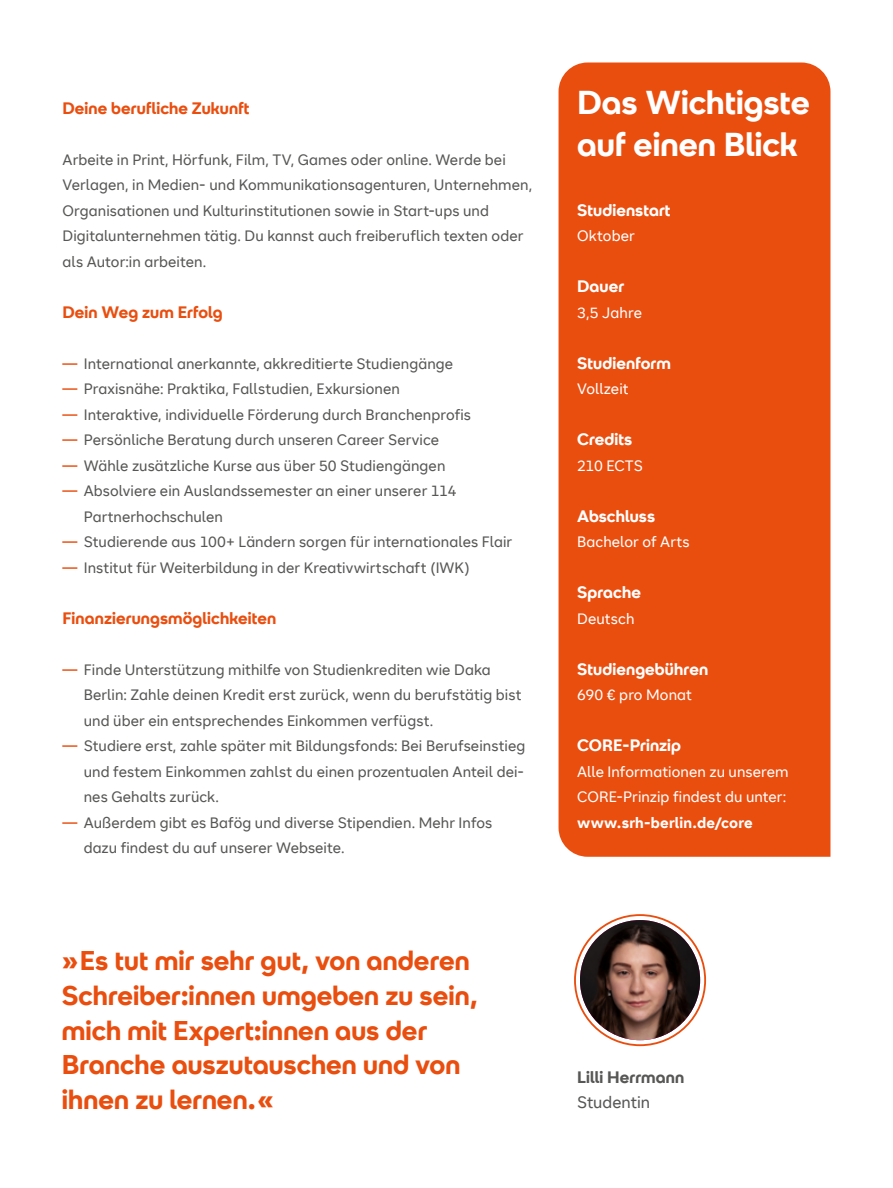
<style>
.page{position:relative;width:893px;height:1188px;background:#fff}
.page>*{position:absolute;margin:0;border:0;box-sizing:border-box;transform-origin:0 0}
.t1{font:700 33px/42px "SRH Headline";color:#fff}
.t2{font:700 27px/34.5px "SRH Headline";color:#e94e0f}
.t3{font:700 16.5px "SRH Headline";letter-spacing:.005em;color:#fff}
.t4{font:700 16.5px "SRH Headline";letter-spacing:.005em;color:#e94e0f}
.t5{font:700 16.5px "SRH Headline";letter-spacing:.005em;color:#575756}
.t6{font:16.5px "SRH Text";color:#575756}
.t7{font:15px/25.5px "SRH Text";letter-spacing:.005em;color:#575756}
.t8{font:15px/25.5px "SRH Text";letter-spacing:.005em;color:#fff}
.t9{font:700 15px "SRH Text";letter-spacing:.01em;color:#fff}
.s1{color:#e94e0f}
</style>
<div class="page">
<img style="left:580px;top:920px;width:120px;height:120px;border-radius:60px">
<div style="left:558px;top:63px;width:272px;height:794px;background:#e94e0f"></div>
<p class="t4" style="left:63px;top:98px;width:188px">Deine berufliche Zukunft</p>
<p class="t7" style="left:63px;top:147px;width:471px">Arbeite in Print, Hörfunk, Film, TV, Games oder online. Werde bei Verlagen, in Medien- und Kommunikationsagenturen, Unternehmen, Organisationen und Kulturinstitutionen sowie in Start-ups und Digitalunternehmen tätig. Du kannst auch freiberuflich texten oder als Autor:in arbeiten.</p>
<p class="t4" style="left:63px;top:302px;width:162px">Dein Weg zum Erfolg</p>
<p class="t7" style="left:63px;top:351px;width:392px"><span class="s1">—</span> International anerkannte, akkreditierte Studiengänge</p>
<p class="t7" style="left:63px;top:376px;width:339px"><span class="s1">—</span> Praxisnähe: Praktika, Fallstudien, Exkursionen</p>
<p class="t7" style="left:63px;top:402px;width:410px"><span class="s1">—</span> Interaktive, individuelle Förderung durch Branchenprofis</p>
<p class="t7" style="left:63px;top:427px;width:378px"><span class="s1">—</span> Persönliche Beratung durch unseren Career Service</p>
<p class="t7" style="left:63px;top:453px;width:384px"><span class="s1">—</span> Wähle zusätzliche Kurse aus über 50 Studiengängen</p>
<p class="t7" style="left:84px;top:478px;width:374px;text-indent:-21px"><span class="s1">—</span> Absolviere ein Auslandssemester an einer unserer 114<br>Partnerhochschulen</p>
<p class="t7" style="left:63px;top:529px;width:451px"><span class="s1">—</span> Studierende aus 100+ Ländern sorgen für internationales Flair</p>
<p class="t7" style="left:63px;top:555px;width:409px"><span class="s1">—</span> Institut für Weiterbildung in der Kreativwirtschaft (IWK)</p>
<p class="t4" style="left:63px;top:608px;width:215px">Finanzierungsmöglichkeiten</p>
<p class="t7" style="left:84px;top:657px;width:439px;text-indent:-21px"><span class="s1">—</span> Finde Unterstützung mithilfe von Studienkrediten wie Daka<br>Berlin: Zahle deinen Kredit erst zurück, wenn du berufstätig bist und über ein entsprechendes Einkommen verfügst.</p>
<p class="t7" style="left:84px;top:733px;width:443px;text-align:justify;text-indent:-21px"><span class="s1">—</span> Studiere erst, zahle später mit Bildungsfonds: Bei Berufseinstieg und festem Einkommen zahlst du einen prozentualen Anteil dei&shy;nes Gehalts zurück.</p>
<p class="t7" style="left:84px;top:810px;width:410px;text-indent:-21px"><span class="s1">—</span> Außerdem gibt es Bafög und diverse Stipendien. Mehr Infos dazu findest du auf unserer Webseite.</p>
<h2 class="t2" style="left:62px;top:944px;width:417px">» Es tut mir sehr gut, von anderen<br>Schreiber:innen umgeben zu sein, mich mit Expert:innen aus der<br>Branche auszutauschen und von ihnen zu lernen. «</h2>
<h1 class="t1" style="left:577px;top:81px;width:234px">Das Wichtigste auf einen Blick</h1>
<p class="t3" style="left:577px;top:200px;width:95px">Studienstart</p>
<p class="t8" style="left:577px;top:223px;width:59px">Oktober</p>
<p class="t3" style="left:577px;top:277px;width:49px">Dauer</p>
<p class="t8" style="left:577px;top:300px;width:66px">3,5 Jahre</p>
<p class="t3" style="left:577px;top:353px;width:95px">Studienform</p>
<p class="t8" style="left:577px;top:376px;width:53px">Vollzeit</p>
<p class="t3" style="left:577px;top:430px;width:57px">Credits</p>
<p class="t8" style="left:577px;top:453px;width:67px">210 ECTS</p>
<p class="t3" style="left:577px;top:506px;width:80px">Abschluss</p>
<p class="t8" style="left:577px;top:529px;width:114px">Bachelor of Arts</p>
<p class="t3" style="left:577px;top:583px;width:65px">Sprache</p>
<p class="t8" style="left:577px;top:606px;width:59px">Deutsch</p>
<p class="t3" style="left:577px;top:659px;width:133px">Studiengebühren</p>
<p class="t8" style="left:577px;top:682px;width:116px">690 € pro Monat</p>
<p class="t3" style="left:577px;top:736px;width:105px">CORE-Prinzip</p>
<p class="t8" style="left:577px;top:759px;width:213px">Alle Informationen zu unserem<br>CORE-Prinzip findest du unter:</p>
<p class="t9" style="left:577px;top:814px;width:177px">www.srh-berlin.de/core</p>
<p class="t5" style="left:577px;top:1068px;width:108px">Lilli Herrmann</p>
<p class="t6" style="left:577px;top:1093px;width:74px">Studentin</p>
</div>
